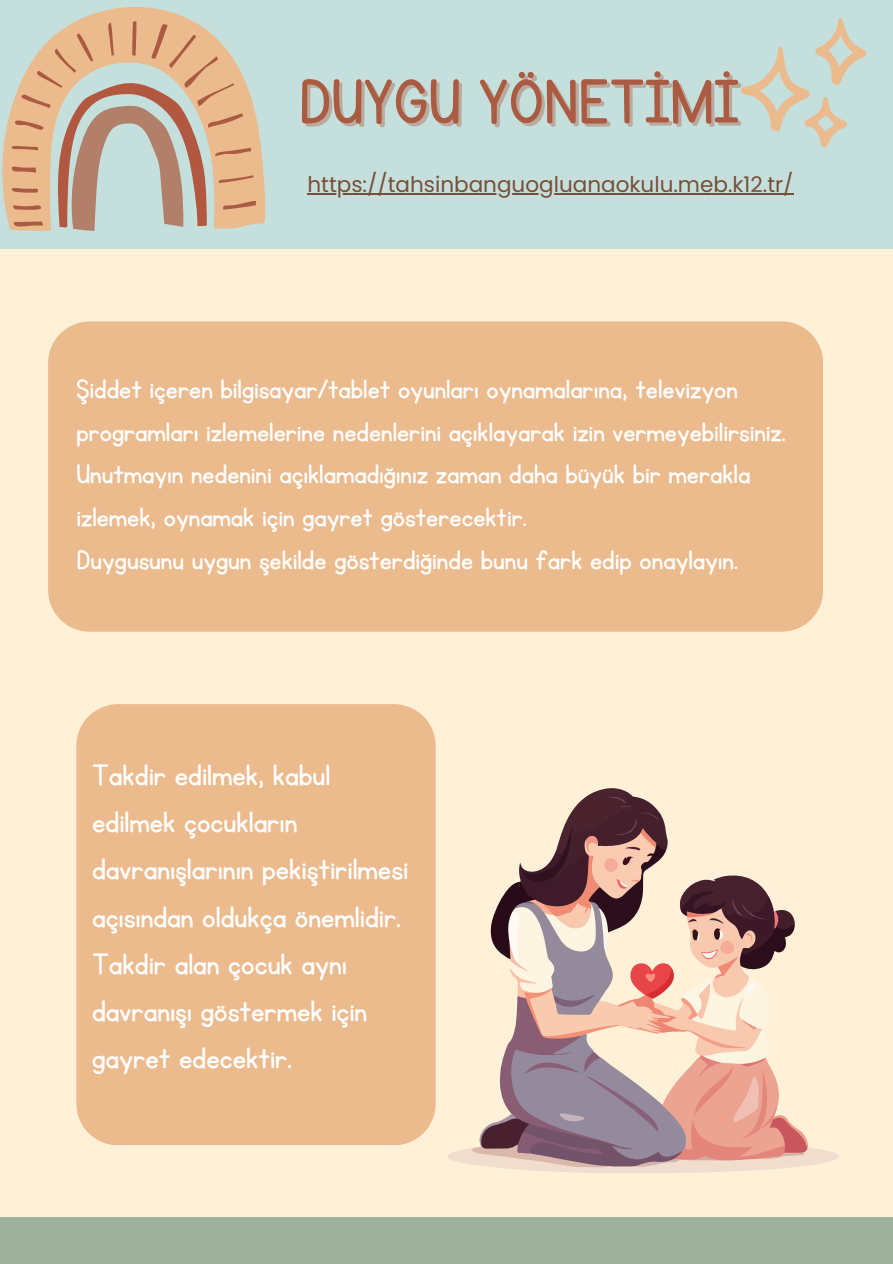
<style>
.page{position:relative;width:893px;height:1264px;background:#fff}
.page>*{position:absolute;margin:0;border:0;box-sizing:border-box;transform-origin:0 0}
.t1{font:72px "KG Primary Penmanship";color:#aa5b42}
.t2{font:34.5px/47.2px "KG Primary Penmanship";color:#fff}
.t3{font:31.2px/42.8px "KG Primary Penmanship";color:#fff}
.t4{font:21.45px "Poppins";color:#774f38}
</style>
<div class="page">
<div style="left:0;top:0;width:892px;height:1263px;background:#fff1d7"></div>
<div style="left:0;top:0;width:892px;height:248px;background:#c5e0dc"></div>
<svg style="left:2px;top:7px;width:263px;height:224px"></svg>
<svg style="left:57px;top:227px;width:150px;height:4px"></svg>
<svg style="left:9px;top:21px;width:247px;height:206px"></svg>
<div style="left:0;top:1217px;width:892px;height:46px;background:#a0b29e"></div>
<svg style="left:741px;top:18px;width:125px;height:130px"></svg>
<div style="left:48px;top:321px;width:774px;height:310px;background:#ebba8d"></div>
<div style="left:76px;top:704px;width:359px;height:440px;background:#ebba8d"></div>
<svg style="left:448px;top:788px;width:391px;height:385px"></svg>
<hr style="left:307px;top:193px;width:486px;height:1px;background:#774f38">
<h1 class="t1" style="left:299px;top:67px;width:442px">DUYGU YÖNETİMİ</h1>
<p class="t4" style="left:307px;top:169px;width:487px">https://tahsinbanguogluanaokulu.meb.k12.tr/</p>
<p class="t3" style="left:76px;top:368px;width:710px">Şiddet içeren bilgisayar/tablet oyunları oynamalarına, televizyon programları izlemelerine nedenlerini açıklayarak izin vermeyebilirsiniz.<br>Unutmayın nedenini açıklamadığınız zaman daha büyük bir merakla izlemek, oynamak için gayret gösterecektir.<br>Duygusunu uygun şekilde gösterdiğinde bunu fark edip onaylayın.</p>
<p class="t2" style="left:92px;top:752px;width:318px">Takdir edilmek, kabul edilmek çocukların davranışlarının pekiştirilmesi açısından oldukça önemlidir.<br>Takdir alan çocuk aynı davranışı göstermek için gayret edecektir.</p>
</div>
